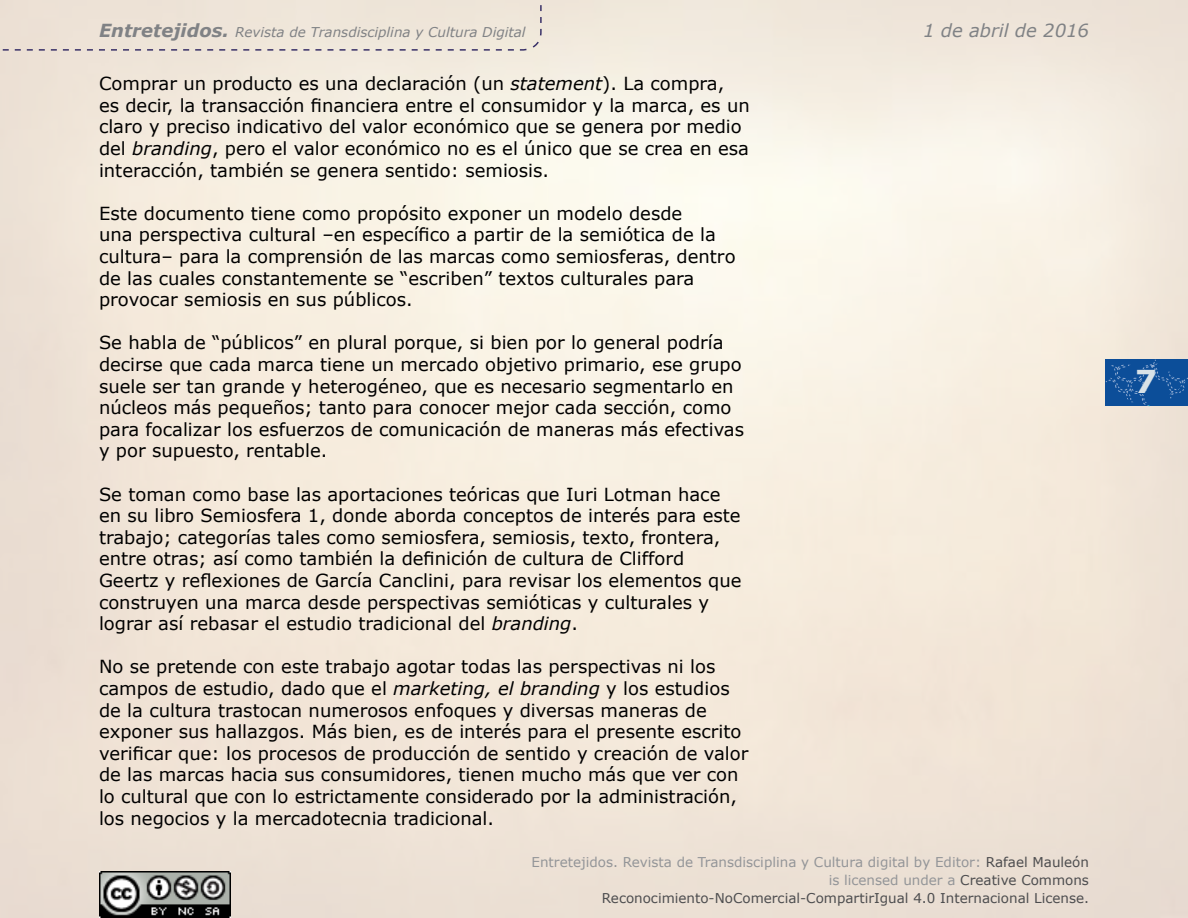
<style>
.page{position:relative;width:1188px;height:918px;background:#fff}
.page>*{position:absolute;margin:0;border:0;box-sizing:border-box;transform-origin:0 0}
.t1{font:700 31.5px "Verdana";color:#d8e2e7}
.t2{font:18px/21.6px "Verdana";color:#000}
.t3{font:italic 18px "Verdana";color:#808285}
.t4{font:13.5px/18px "Verdana";color:#4d4d4f;text-align:right}
.t5{font:italic 13.5px "Verdana";color:#808285}
.s1{font-weight:700;font-size:18px}
.s2{font-style:italic}
.s3{color:#939598}
</style>
<div class="page">
<img style="left:0;top:0;width:1188px;height:918px">
<img style="left:99px;top:872px;width:132px;height:46px">
<svg style="left:1105px;top:359px;width:83px;height:48px;background:#18569d"></svg>
<div style="left:0;top:0;width:542px;height:51px;background:#eee5d8"></div>
<p class="t5" style="left:99px;top:23px;width:428px"><span class="s1">Entretejidos.</span> Revista de Transdisciplina y Cultura Digital</p>
<p class="t3" style="left:923px;top:18px;width:168px">1 de abril de 2016</p>
<p class="t2" style="left:99px;top:73px;width:652px">Comprar un producto es una declaración (un <span class="s2">statement</span>). La compra,<br>es decir, la transacción financiera entre el consumidor y la marca, es un claro y preciso indicativo del valor económico que se genera por medio del <span class="s2">branding</span>, pero el valor económico no es el único que se crea en esa interacción, también se genera sentido: semiosis.</p>
<p class="t2" style="left:99px;top:202px;width:638px">Este documento tiene como propósito exponer un modelo desde<br>una perspectiva cultural –en específico a partir de la semiótica de la cultura– para la comprensión de las marcas como semiosferas, dentro de las cuales constantemente se “escriben” textos culturales para provocar semiosis en sus públicos.</p>
<p class="t2" style="left:99px;top:332px;width:647px">Se habla de “públicos” en plural porque, si bien por lo general podría decirse que cada marca tiene un mercado objetivo primario, ese grupo suele ser tan grande y heterogéneo, que es necesario segmentarlo en núcleos más pequeños; tanto para conocer mejor cada sección, como para focalizar los esfuerzos de comunicación de maneras más efectivas y por supuesto, rentable.</p>
<p class="t2" style="left:99px;top:483px;width:644px">Se toman como base las aportaciones teóricas que Iuri Lotman hace en su libro Semiosfera 1, donde aborda conceptos de interés para este trabajo; categorías tales como semiosfera, semiosis, texto, frontera, entre otras; así como también la definición de cultura de Clifford Geertz y reflexiones de García Canclini, para revisar los elementos que construyen una marca desde perspectivas semióticas y culturales y lograr así rebasar el estudio tradicional del <span class="s2">branding</span>.</p>
<p class="t2" style="left:99px;top:656px;width:651px">No se pretende con este trabajo agotar todas las perspectivas ni los campos de estudio, dado que el <span class="s2">marketing, el branding</span> y los estudios de la cultura trastocan numerosos enfoques y diversas maneras de exponer sus hallazgos. Más bien, es de interés para el presente escrito verificar que: los procesos de producción de sentido y creación de valor de las marcas hacia sus consumidores, tienen mucho más que ver con lo cultural que con lo estrictamente considerado por la administración, los negocios y la mercadotecnia tradicional.</p>
<p class="t4" style="left:532px;top:853px;width:559px"><span class="s3">Entretejidos. Revista de Transdisciplina y Cultura digital by Editor:</span> Rafael Mauleón <span class="s3">is licensed under a</span> Creative Commons<br>Reconocimiento-NoComercial-CompartirIgual 4.0 Internacional License.</p>
<h1 class="t1" style="left:1135px;top:359px;width:24px">7</h1>
</div>
